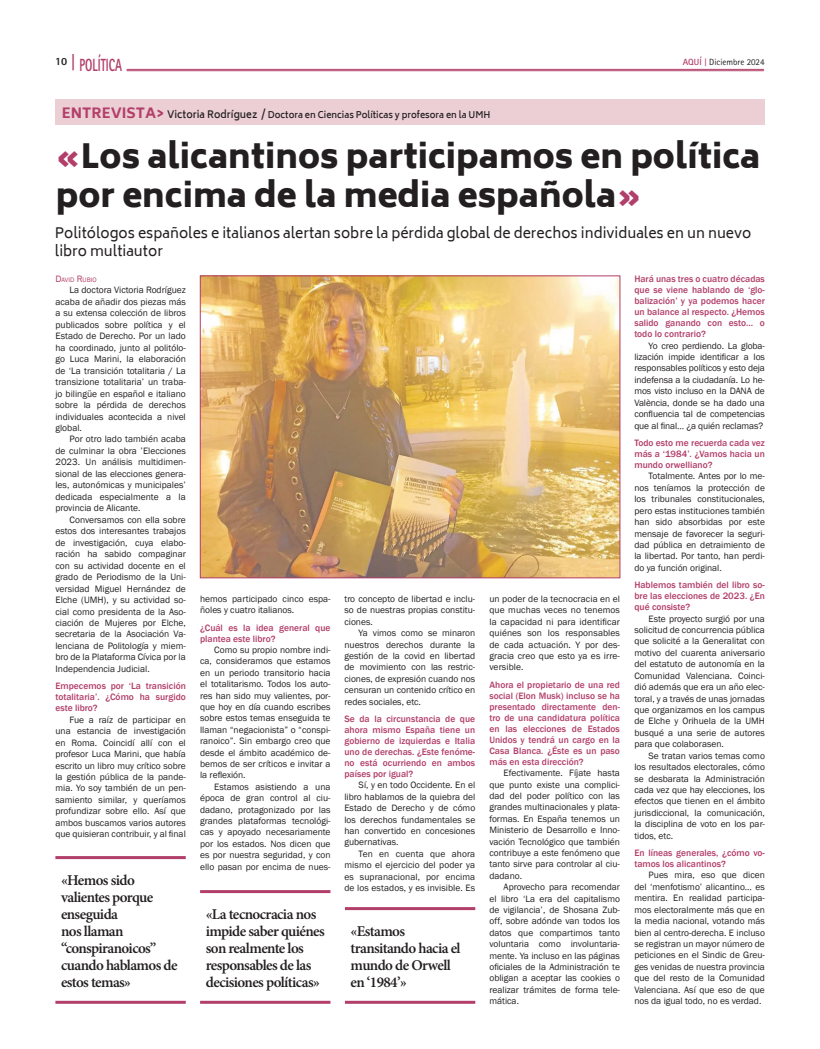
<style>
.page{position:relative;width:820px;height:1049px;background:#fff}
.page>*{position:absolute;margin:0;border:0;box-sizing:border-box;transform-origin:0 0}
.t1{font:900 33px/39.6px "Biryani";color:#231f20}
.t2{font:800 17.6px "Rotis Sans Serif Std";color:#b23f6a;scale:.64 1}
.t3{font:600 15px/17px "Minion Pro";letter-spacing:-.04em;color:#231f20}
.t4{font:14px/18px "Biryani";color:#231f20}
.t5{font:800 11px "Rotis Sans Serif Std";color:#231f20}
.t6{font:9.5px/11.4px "Franklin Gothic";color:#231f20;text-align:justify}
.t7{font:500 9.5px/11px "Franklin Gothic";color:#b23f6a;text-align:justify}
.t8{font:600 9px "Biryani";color:#231f20}
.t9{font:9px "Rotis Sans Serif Std";color:#231f20}
.t10{font:6.7px "Franklin Gothic";color:#b23f6a}
.s1{font-size:18.2px}
.s2{font-weight:700;color:#b23f6a}
.s3{font-family:"Rotis Serif Std";font-weight:700;color:#b23f6a}
.s4{font-weight:800;font-size:14px;color:#b23f6a}
.s5{font-size:10px}
.s6{color:#b23f6a}
.s7{font-size:9.5px}
</style>
<div class="page">
<img style="left:202px;top:277px;width:416px;height:299px">
<div style="left:200px;top:275px;width:420px;height:303px;border:1px solid #b23f6a"></div>
<hr style="left:127px;top:69px;width:636px;height:1px;background:#b23f6a">
<hr style="left:127px;top:71px;width:636px;height:1px;background:#b23f6a">
<hr style="left:55px;top:856px;width:131px;height:3px;background:#b23f6a">
<hr style="left:55px;top:1001px;width:131px;height:3px;background:#b23f6a">
<hr style="left:200px;top:890px;width:130px;height:3px;background:#b23f6a">
<hr style="left:200px;top:1001px;width:130px;height:3px;background:#b23f6a">
<hr style="left:345px;top:907px;width:130px;height:3px;background:#b23f6a">
<hr style="left:345px;top:1001px;width:130px;height:3px;background:#b23f6a">
<div style="left:55px;top:99px;width:709px;height:26px;background:#eccfd5"></div>
<h2 class="t2" style="left:71px;top:54px;width:81px"><span class="s1">|</span> POLÍTICA</h2>
<p class="t5" style="left:55px;top:54px;width:13px">10</p>
<p class="t9" style="left:682px;top:57px;width:83px"><span class="s2">AQUÍ</span> <span class="s3">|</span> Diciembre 2024</p>
<p class="t8" style="left:62px;top:109px;width:430px"><span class="s4">ENTREVISTA&gt;</span> <span class="s5">Victoria Rodríguez /</span> Doctora en Ciencias Políticas y profesora en la UMH</p>
<h1 class="t1" style="left:56px;top:137px;width:705px"><span class="s6">«</span>Los alicantinos participamos en política por encima de la media española<span class="s6">»</span></h1>
<h3 class="t4" style="left:55px;top:224px;width:697px">Politólogos españoles e italianos alertan sobre la pérdida global de derechos individuales en un nuevo libro multiautor</h3>
<p class="t10" style="left:55px;top:275px;width:43px"><span class="s7">D</span>AVID <span class="s7">R</span>UBIO</p>
<p class="t6" style="left:55px;top:285px;width:132px;text-indent:14px">La doctora Victoria Rodríguez acaba de añadir dos piezas más a su extensa colección de libros publicados sobre política y el Estado de Derecho. Por un lado ha coordinado, junto al politólo&shy;go Luca Marini, la elaboración de ‘La transición totalitaria / La transizione totalitaria’ un traba&shy;jo bilingüe en español e italiano sobre la pérdida de derechos individuales acontecida a nivel global.</p>
<p class="t6" style="left:55px;top:434px;width:132px;text-indent:14px">Por otro lado también acaba de culminar la obra ’Elecciones 2023. Un análisis multidimen&shy;sional de las elecciones genera&shy;les, autonómicas y municipales’ dedicada especialmente a la provincia de Alicante.</p>
<p class="t6" style="left:55px;top:514px;width:132px;text-indent:14px">Conversamos con ella sobre estos dos interesantes trabajos de investigación, cuya elabo&shy;ración ha sabido compaginar con su actividad docente en el grado de Periodismo de la Uni&shy;versidad Miguel Hernández de Elche (UMH), y su actividad so&shy;cial como presidenta de la Aso&shy;ciación de Mujeres por Elche, secretaria de la Asociación Va&shy;lenciana de Politología y miem&shy;bro de la Plataforma Cívica por la Independencia Judicial.</p>
<p class="t7" style="left:55px;top:680px;width:132px">Empecemos por ‘La transición totalitaria’. ¿Cómo ha surgido este libro?</p>
<p class="t6" style="left:55px;top:714px;width:132px;text-indent:14px">Fue a raíz de participar en una estancia de investigación en Roma. Coincidí allí con el profesor Luca Marini, que había escrito un libro muy crítico sobre la gestión pública de la pande&shy;mia. Yo soy también de un pen&shy;samiento similar, y queríamos profundizar sobre ello. Así que ambos buscamos varios autores que quisieran contribuir, y al final</p>
<h3 class="t3" style="left:61px;top:871px;width:118px">«Hemos sido valientes porque enseguida<br>nos llaman “conspiranoicos” cuando hablamos de estos temas»</h3>
<p class="t6" style="left:200px;top:593px;width:132px">hemos participado cinco espa&shy;ñoles y cuatro italianos.</p>
<p class="t7" style="left:200px;top:622px;width:132px">¿Cuál es la idea general que plantea este libro?</p>
<p class="t6" style="left:200px;top:644px;width:132px;text-indent:14px">Como su propio nombre indi&shy;ca, consideramos que estamos en un periodo transitorio hacia el totalitarismo. Todos los auto&shy;res han sido muy valientes, por&shy;que hoy en día cuando escribes sobre estos temas enseguida te llaman “negacionista” o “conspi&shy;ranoico”. Sin embargo creo que desde el ámbito académico de&shy;bemos de ser críticos e invitar a la reflexión.</p>
<p class="t6" style="left:200px;top:781px;width:132px;text-indent:14px">Estamos asistiendo a una época de gran control al ciu&shy;dadano, protagonizado por las grandes plataformas tecnológi&shy;cas y apoyado necesariamente por los estados. Nos dicen que es por nuestra seguridad, y con ello pasan por encima de nues-</p>
<h3 class="t3" style="left:206px;top:905px;width:120px">«La tecnocracia nos impide saber quiénes son realmente los responsables de las decisiones políticas»</h3>
<p class="t6" style="left:344px;top:593px;width:132px">tro concepto de libertad e inclu&shy;so de nuestras propias constitu&shy;ciones.</p>
<p class="t6" style="left:344px;top:627px;width:132px;text-indent:14px">Ya vimos como se minaron nuestros derechos durante la gestión de la covid en libertad de movimiento con las restric&shy;ciones, de expresión cuando nos censuran un contenido crítico en redes sociales, etc.</p>
<p class="t7" style="left:344px;top:713px;width:132px">Se da la circunstancia de que ahora mismo España tiene un gobierno de izquierdas e Italia uno de derechas. ¿Este fenóme&shy;no está ocurriendo en ambos países por igual?</p>
<p class="t6" style="left:344px;top:780px;width:132px;text-indent:14px">Sí, y en todo Occidente. En el libro hablamos de la quiebra del Estado de Derecho y de cómo los derechos fundamentales se han convertido en concesiones gubernativas.</p>
<p class="t6" style="left:344px;top:848px;width:132px;text-indent:14px">Ten en cuenta que ahora mismo el ejercicio del poder ya es supranacional, por encima de los estados, y es invisible. Es</p>
<h3 class="t3" style="left:350px;top:922px;width:111px">«Estamos transitando hacia el mundo de Orwell en ‘1984’»</h3>
<p class="t6" style="left:489px;top:593px;width:132px">un poder de la tecnocracia en el que muchas veces no tenemos la capacidad ni para identificar quiénes son los responsables de cada actuación. Y por des&shy;gracia creo que esto ya es irre&shy;versible.</p>
<p class="t7" style="left:489px;top:679px;width:132px">Ahora el propietario de una red social (Elon Musk) incluso se ha presentado directamente den&shy;tro de una candidatura política en las elecciones de Estados Unidos y tendrá un cargo en la Casa Blanca. ¿Éste es un paso más en esta dirección?</p>
<p class="t6" style="left:489px;top:767px;width:132px;text-indent:14px">Efectivamente. Fíjate hasta que punto existe una complici&shy;dad del poder político con las grandes multinacionales y plata&shy;formas. En España tenemos un Ministerio de Desarrollo e Inno&shy;vación Tecnológico que también contribuye a este fenómeno que tanto sirve para controlar al ciu&shy;dadano.</p>
<p class="t6" style="left:489px;top:881px;width:132px;text-indent:14px">Aprovecho para recomendar el libro ‘La era del capitalismo de vigilancia’, de Shosana Zub&shy;off, sobre adónde van todos los datos que compartimos tanto voluntaria como involuntaria&shy;mente. Ya incluso en las páginas oficiales de la Administración te obligan a aceptar las cookies o realizar trámites de forma tele&shy;mática.</p>
<p class="t7" style="left:634px;top:273px;width:132px">Hará unas tres o cuatro décadas que se viene hablando de ‘glo&shy;balización’ y ya podemos hacer un balance al respecto. ¿Hemos salido ganando con esto… o todo lo contrario?</p>
<p class="t6" style="left:634px;top:340px;width:132px;text-indent:14px">Yo creo perdiendo. La globa&shy;lización impide identificar a los responsables políticos y esto deja indefensa a la ciudadanía. Lo he&shy;mos visto incluso en la DANA de València, donde se ha dado una confluencia tal de competencias que al final… ¿a quién reclamas?</p>
<p class="t7" style="left:634px;top:437px;width:132px">Todo esto me recuerda cada vez más a ‘1984’. ¿Vamos hacia un mundo orwelliano?</p>
<p class="t6" style="left:634px;top:471px;width:132px;text-indent:14px">Totalmente. Antes por lo me&shy;nos teníamos la protección de los tribunales constitucionales, pero estas instituciones también han sido absorbidas por este mensaje de favorecer la seguri&shy;dad pública en detraimiento de la libertad. Por tanto, han perdi&shy;do ya función original.</p>
<p class="t7" style="left:634px;top:579px;width:132px">Hablemos también del libro so&shy;bre las elecciones de 2023. ¿En qué consiste?</p>
<p class="t6" style="left:634px;top:613px;width:132px;text-indent:14px">Este proyecto surgió por una solicitud de concurrencia pública que solicité a la Generalitat con motivo del cuarenta aniversario del estatuto de autonomía en la Comunidad Valenciana. Coinci&shy;dió además que era un año elec&shy;toral, y a través de unas jornadas que organizamos en los campus de Elche y Orihuela de la UMH busqué a una serie de autores para que colaborasen.</p>
<p class="t6" style="left:634px;top:750px;width:132px;text-indent:14px">Se tratan varios temas como los resultados electorales, cómo se desbarata la Administración cada vez que hay elecciones, los efectos que tienen en el ámbito jurisdiccional, la comunicación, la disciplina de voto en los par&shy;tidos, etc.</p>
<p class="t7" style="left:634px;top:847px;width:132px">En líneas generales, ¿cómo vo&shy;tamos los alicantinos?</p>
<p class="t6" style="left:634px;top:870px;width:132px;text-indent:14px">Pues mira, eso que dicen del ‘menfotismo’ alicantino… es mentira. En realidad participa&shy;mos electoralmente más que en la media nacional, votando más bien al centro-derecha. E incluso se registran un mayor número de peticiones en el Sindic de Greu&shy;ges venidas de nuestra provincia que del resto de la Comunidad Valenciana. Así que eso de que nos da igual todo, no es verdad.</p>
</div>
